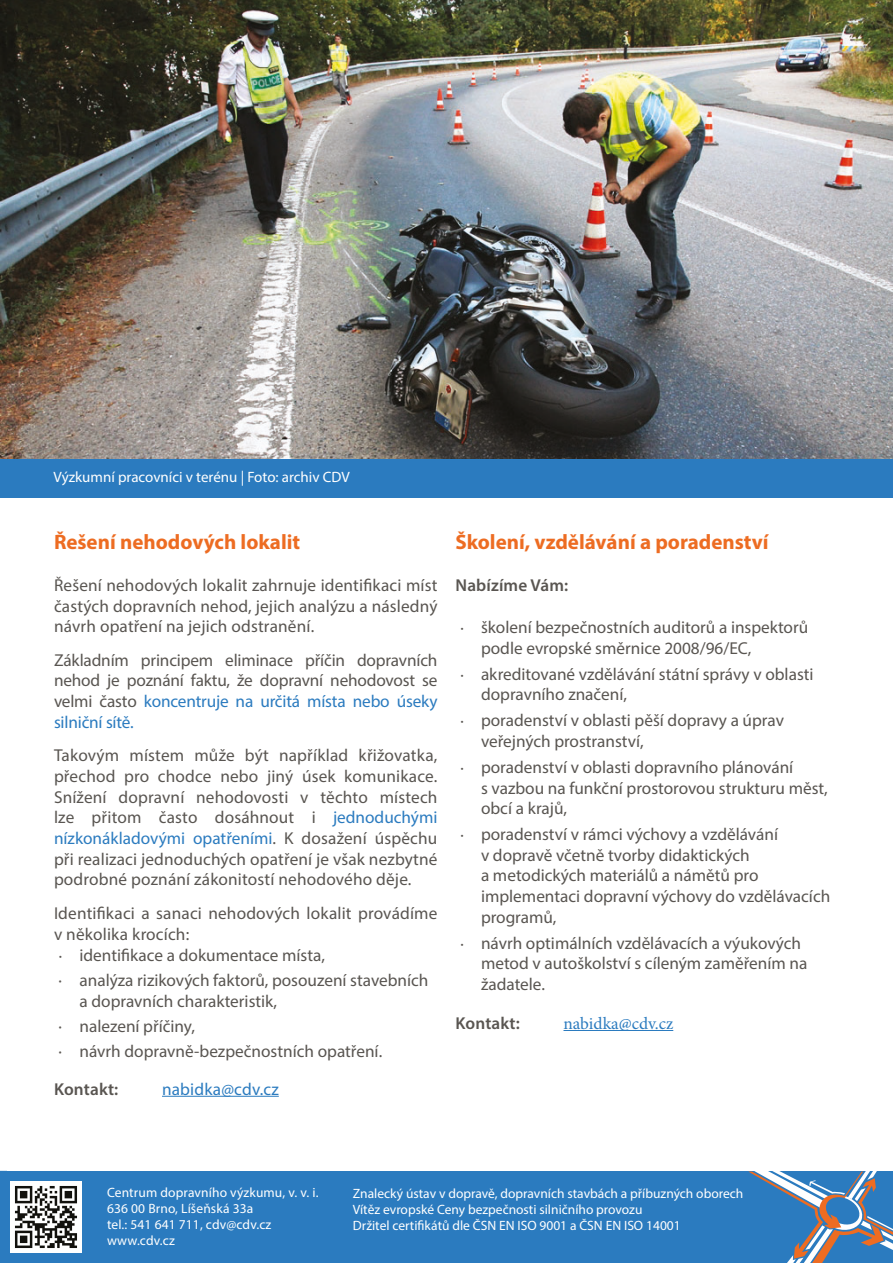
<style>
.page{position:relative;width:893px;height:1263px;background:#fff}
.page>*{position:absolute;margin:0;border:0;box-sizing:border-box;transform-origin:0 0}
.nadpis{font:700 21px "Myriad Pro";color:#ed6c22}
.odrážka{font:17.25px/20.7px "Myriad Pro";color:#595551}
.t1{font:600 17.25px "Myriad Pro";letter-spacing:.01em;color:#595551}
.t2{font:17.25px "Myriad Pro";letter-spacing:.01em;color:#2b7bbf}
.t3{font:17.25px "Minion Pro";color:#2b7bbf}
.t4{font:15px "Myriad Pro";color:#fff}
.t5{font:13.5px "Myriad Pro";color:#fff}
.s1{color:#2b7bbf}
.s2{font-family:"Minion Pro";font-size:18px}
</style>
<div class="page">
<div style="left:0;top:1171px;width:893px;height:92px;background:#2b7bbf"></div>
<img style="left:11px;top:1182px;width:71px;height:71px">
<svg style="left:748px;top:1171px;width:145px;height:92px"></svg>
<img style="left:0;top:0;width:893px;height:459px">
<hr style="left:162px;top:1096px;width:117px;height:1px;background:#2b7bbf">
<hr style="left:563px;top:1030px;width:110px;height:1px;background:#2b7bbf">
<div style="left:0;top:459px;width:893px;height:38px;background:#2b7bbf"></div>
<p class="t4" style="left:53px;top:468px;width:298px">Výzkumní pracovníci v terénu | Foto: archiv CDV</p>
<p class="nadpis" style="left:54px;top:529px;width:248px">Řešení nehodových lokalit</p>
<p class="odrážka" style="left:54px;top:574px;width:385px;text-align:justify">Řešení nehodových lokalit zahrnuje identifikaci míst častých dopravních nehod, jejich analýzu a následný návrh opatření na jejich odstranění.</p>
<p class="odrážka" style="left:54px;top:649px;width:385px;text-align:justify">Základním principem eliminace příčin dopravních nehod je poznání faktu, že dopravní nehodovost se velmi často <span class="s1">koncentruje na určitá místa nebo úseky silniční sítě.</span></p>
<p class="odrážka" style="left:54px;top:745px;width:385px;text-align:justify">Takovým místem může být například křižovatka, přechod pro chodce nebo jiný úsek komunikace.<br>Snížení dopravní nehodovosti v těchto místech lze přitom často dosáhnout i <span class="s1">jednoduchými nízkonákladovými opatřeními</span>. K dosažení úspěchu při realizaci jednoduchých opatření je však nezbytné podrobné poznání zákonitostí nehodového děje.</p>
<p class="odrážka" style="left:54px;top:902px;width:385px">Identifikaci a sanaci nehodových lokalit provádíme v několika krocích:</p>
<p class="odrážka" style="left:58px;top:945px;width:268px"><span class="s2">·</span> identifikace a dokumentace místa,</p>
<p class="odrážka" style="left:80px;top:970px;width:350px;text-indent:-21px">· analýza rizikových faktorů, posouzení stavebních a dopravních charakteristik,</p>
<p class="odrážka" style="left:58px;top:1015px;width:138px">· nalezení příčiny,</p>
<p class="odrážka" style="left:58px;top:1040px;width:325px">· návrh dopravně-bezpečnostních opatření.</p>
<p class="t1" style="left:54px;top:1078px;width:66px">Kontakt:</p>
<p class="t2" style="left:162px;top:1078px;width:118px">nabidka@cdv.cz</p>
<p class="nadpis" style="left:455px;top:529px;width:315px">Školení, vzdělávání a poradenství</p>
<p class="t1" style="left:455px;top:574px;width:114px">Nabízíme Vám:</p>
<p class="odrážka" style="left:481px;top:617px;width:329px;text-indent:-21px"><span class="s2">·</span> školení bezpečnostních auditorů a inspektorů podle evropské směrnice 2008/96/EC,</p>
<p class="odrážka" style="left:481px;top:663px;width:334px;text-indent:-21px"><span class="s2">·</span> akreditované vzdělávání státní správy v oblasti dopravního značení,</p>
<p class="odrážka" style="left:481px;top:710px;width:304px;text-indent:-21px"><span class="s2">·</span> poradenství v oblasti pěší dopravy a úprav veřejných prostranství,</p>
<p class="odrážka" style="left:481px;top:756px;width:348px;text-indent:-21px"><span class="s2">·</span> poradenství v oblasti dopravního plánování<br>s vazbou na funkční prostorovou strukturu měst, obcí a krajů,</p>
<p class="odrážka" style="left:481px;top:824px;width:351px;text-indent:-21px"><span class="s2">·</span> poradenství v rámci výchovy a vzdělávání<br>v dopravě včetně tvorby didaktických<br>a metodických materiálů a námětů pro implementaci dopravní výchovy do vzdělávacích programů,</p>
<p class="odrážka" style="left:481px;top:932px;width:328px;text-indent:-21px"><span class="s2">·</span> návrh optimálních vzdělávacích a výukových metod v autoškolství s cíleným zaměřením na žadatele.</p>
<p class="t1" style="left:455px;top:1012px;width:66px">Kontakt:</p>
<p class="t3" style="left:563px;top:1012px;width:111px">nabidka@cdv.cz</p>
<p class="t5" style="left:107px;top:1184px;width:213px">Centrum dopravního výzkumu, v. v. i.</p>
<p class="t5" style="left:107px;top:1200px;width:148px">636 00 Brno, Líšeňská 33a</p>
<p class="t5" style="left:107px;top:1216px;width:166px">tel.: 541 641 711, cdv@cdv.cz</p>
<p class="t5" style="left:107px;top:1232px;width:69px">www.cdv.cz</p>
<p class="t5" style="left:353px;top:1185px;width:392px">Znalecký ústav v dopravě, dopravních stavbách a příbuzných oborech</p>
<p class="t5" style="left:353px;top:1201px;width:291px">Vítěz evropské Ceny bezpečnosti silničního provozu</p>
<p class="t5" style="left:353px;top:1217px;width:329px">Držitel certifikátů dle ČSN EN ISO 9001 a ČSN EN ISO 14001</p>
</div>
